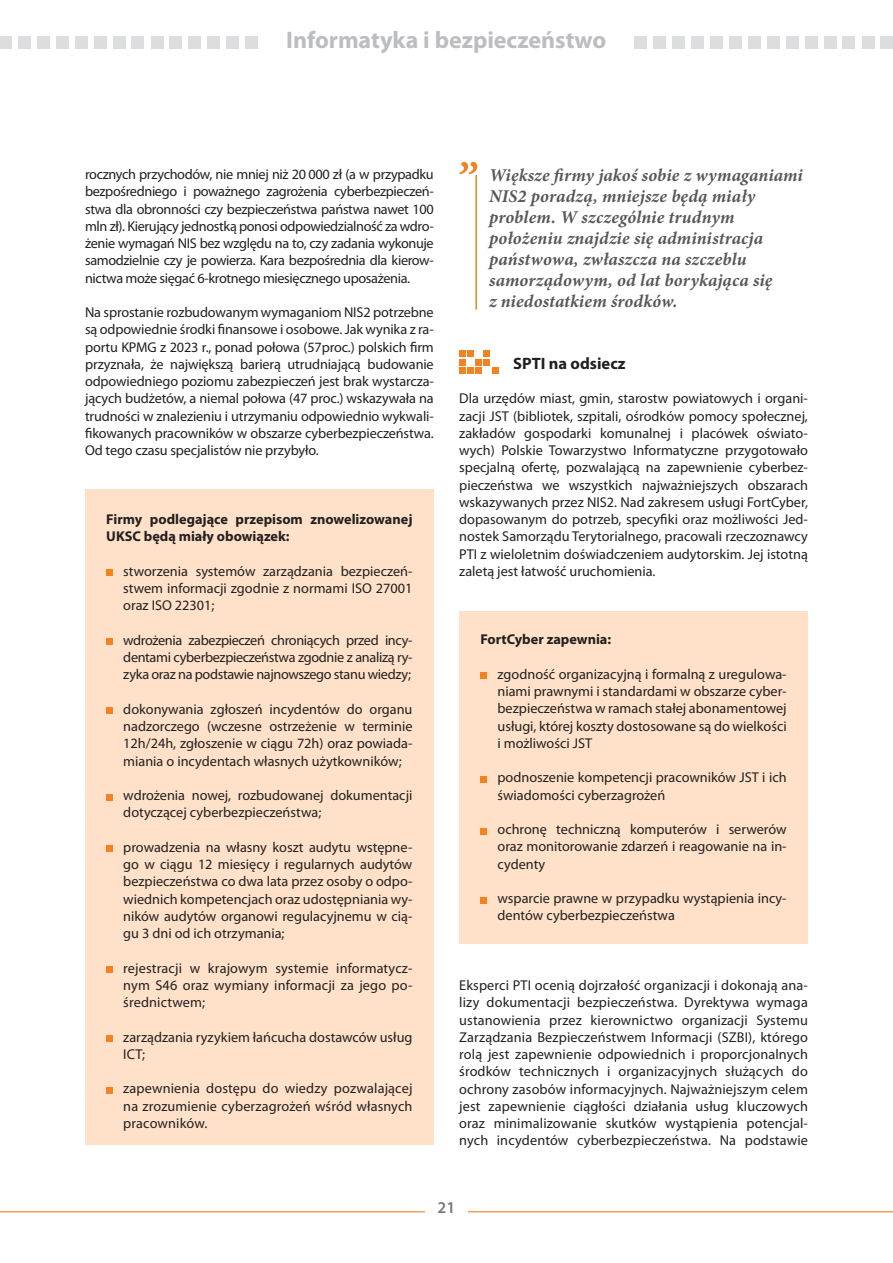
<style>
.page{position:relative;width:893px;height:1263px;background:#fff}
.page>*{position:absolute;margin:0;border:0;box-sizing:border-box;transform-origin:0 0}
.t1{font:700 24px "Myriad Pro";color:#bcbdc0}
.t2{font:italic 700 18px/21px "Minion Pro";letter-spacing:.01em;color:#57585a}
.t3{font:700 16.5px "Myriad Pro";color:#231f20}
.t4{font:600 16.5px "Myriad Pro";color:#76787b}
.t5{font:14.25px/17.2px "Myriad Pro";color:#231f20;text-align:justify}
.t6{font:700 14.25px/17.2px "Myriad Pro";color:#231f20}
</style>
<div class="page">
<hr style="left:0;top:1211px;width:893px;height:1px;background:#f58220">
<div style="left:425px;top:1195px;width:43px;height:23px;background:#fff"></div>
<div style="left:880px;top:36px;width:13px;height:13px;background:#dcdddf"></div>
<div style="left:842px;top:36px;width:13px;height:13px;background:#dcdddf"></div>
<div style="left:824px;top:36px;width:13px;height:13px;background:#dcdddf"></div>
<div style="left:805px;top:36px;width:13px;height:13px;background:#dcdddf"></div>
<div style="left:672px;top:36px;width:13px;height:13px;background:#dcdddf"></div>
<div style="left:634px;top:36px;width:13px;height:13px;background:#dcdddf"></div>
<div style="left:653px;top:36px;width:13px;height:13px;background:#dcdddf"></div>
<div style="left:748px;top:36px;width:13px;height:13px;background:#dcdddf"></div>
<div style="left:729px;top:36px;width:13px;height:13px;background:#dcdddf"></div>
<div style="left:691px;top:36px;width:13px;height:13px;background:#dcdddf"></div>
<div style="left:767px;top:36px;width:13px;height:13px;background:#dcdddf"></div>
<div style="left:710px;top:36px;width:13px;height:13px;background:#dcdddf"></div>
<div style="left:786px;top:36px;width:13px;height:13px;background:#dcdddf"></div>
<div style="left:862px;top:36px;width:12px;height:13px;background:#dcdddf"></div>
<div style="left:245px;top:36px;width:13px;height:13px;background:#dcdddf"></div>
<div style="left:189px;top:36px;width:12px;height:13px;background:#dcdddf"></div>
<div style="left:207px;top:36px;width:13px;height:13px;background:#dcdddf"></div>
<div style="left:75px;top:36px;width:13px;height:13px;background:#dcdddf"></div>
<div style="left:37px;top:36px;width:13px;height:13px;background:#dcdddf"></div>
<div style="left:0;top:36px;width:12px;height:13px;background:#dcdddf"></div>
<div style="left:18px;top:36px;width:13px;height:13px;background:#dcdddf"></div>
<div style="left:56px;top:36px;width:13px;height:13px;background:#dcdddf"></div>
<div style="left:151px;top:36px;width:12px;height:12px;background:#dcdddf"></div>
<div style="left:131px;top:36px;width:13px;height:13px;background:#dcdddf"></div>
<div style="left:94px;top:36px;width:13px;height:13px;background:#dcdddf"></div>
<div style="left:113px;top:36px;width:13px;height:13px;background:#dcdddf"></div>
<div style="left:226px;top:36px;width:13px;height:13px;background:#dcdddf"></div>
<div style="left:169px;top:36px;width:13px;height:13px;background:#dcdddf"></div>
<svg style="left:459px;top:351px;width:39px;height:22px"></svg>
<svg style="left:459px;top:162px;width:18px;height:12px"></svg>
<hr style="left:475px;top:175px;width:2px;height:135px;background:#f58220">
<div style="left:85px;top:490px;width:349px;height:655px;background:#fee1c8"></div>
<svg style="left:106px;top:570px;width:6px;height:6px"></svg>
<svg style="left:106px;top:639px;width:6px;height:6px"></svg>
<svg style="left:106px;top:708px;width:6px;height:6px"></svg>
<svg style="left:106px;top:794px;width:6px;height:6px"></svg>
<svg style="left:106px;top:846px;width:6px;height:6px"></svg>
<svg style="left:106px;top:967px;width:6px;height:6px"></svg>
<svg style="left:106px;top:1036px;width:6px;height:6px"></svg>
<svg style="left:106px;top:1087px;width:6px;height:6px"></svg>
<div style="left:459px;top:611px;width:349px;height:333px;background:#fee1c8"></div>
<div style="left:480px;top:673px;width:7px;height:6px;background:#f58220"></div>
<div style="left:480px;top:776px;width:7px;height:6px;background:#f58220"></div>
<div style="left:480px;top:828px;width:7px;height:6px;background:#f58220"></div>
<div style="left:480px;top:897px;width:7px;height:6px;background:#f58220"></div>
<h1 class="t1" style="left:286px;top:25px;width:322px">Informatyka i bezpieczeństwo</h1>
<p class="t5" style="left:85px;top:165px;width:350px">rocznych przychodów, nie mniej niż 20 000 zł (a w przypadku bezpośredniego i poważnego zagrożenia cyberbezpieczeń&shy;stwa dla obronności czy bezpieczeństwa państwa nawet 100 mln zł). Kierujący jednostką ponosi odpowiedzialność za wdro&shy;żenie wymagań NIS bez względu na to, czy zadania wykonuje samodzielnie czy je powierza. Kara bezpośrednia dla kierow&shy;nictwa może sięgać 6-krotnego miesięcznego uposażenia.</p>
<p class="t5" style="left:85px;top:303px;width:350px">Na sprostanie rozbudowanym wymaganiom NIS2 potrzebne są odpowiednie środki finansowe i osobowe. Jak wynika z ra&shy;portu KPMG z 2023 r., ponad połowa (57proc.) polskich firm przyznała, że największą barierą utrudniającą budowanie odpowiedniego poziomu zabezpieczeń jest brak wystarcza&shy;jących budżetów, a niemal połowa (47 proc.) wskazywała na trudności w znalezieniu i utrzymaniu odpowiednio wykwali&shy;fikowanych pracowników w obszarze cyberbezpieczeństwa.<br>Od tego czasu specjalistów nie przybyło.</p>
<p class="t6" style="left:106px;top:510px;width:308px">Firmy podlegające przepisom znowelizowanej<br>UKSC będą miały obowiązek:</p>
<p class="t5" style="left:123px;top:562px;width:291px">stworzenia systemów zarządzania bezpieczeń&shy;stwem informacji zgodnie z normami ISO 27001 oraz ISO 22301;</p>
<p class="t5" style="left:123px;top:631px;width:291px">wdrożenia zabezpieczeń chroniących przed incy&shy;dentami cyberbezpieczeństwa zgodnie z analizą ry&shy;zyka oraz na podstawie najnowszego stanu wiedzy;</p>
<p class="t5" style="left:123px;top:700px;width:291px">dokonywania zgłoszeń incydentów do organu nadzorczego (wczesne ostrzeżenie w terminie 12h/24h, zgłoszenie w ciągu 72h) oraz powiada&shy;miania o incydentach własnych użytkowników;</p>
<p class="t5" style="left:123px;top:786px;width:291px">wdrożenia nowej, rozbudowanej dokumentacji dotyczącej cyberbezpieczeństwa;</p>
<p class="t5" style="left:123px;top:838px;width:291px">prowadzenia na własny koszt audytu wstępne&shy;go w ciągu 12 miesięcy i regularnych audytów bezpieczeństwa co dwa lata przez osoby o odpo&shy;wiednich kompetencjach oraz udostępniania wy&shy;ników audytów organowi regulacyjnemu w cią&shy;gu 3 dni od ich otrzymania;</p>
<p class="t5" style="left:123px;top:959px;width:291px">rejestracji w krajowym systemie informatycz&shy;nym S46 oraz wymiany informacji za jego po&shy;średnictwem;</p>
<p class="t5" style="left:123px;top:1028px;width:291px">zarządzania ryzykiem łańcucha dostawców usług<br>ICT;</p>
<p class="t5" style="left:123px;top:1080px;width:291px">zapewnienia dostępu do wiedzy pozwalającej na zrozumienie cyberzagrożeń wśród własnych pracowników.</p>
<p class="t2" style="left:489px;top:164px;width:315px">Większe firmy jakoś sobie z wymaganiami NIS2 poradzą, mniejsze będą miały problem. W szczególnie trudnym położeniu znajdzie się administracja państwowa, zwłaszcza na szczeblu samorządowym, od lat borykająca się<br>z niedostatkiem środków.</p>
<p class="t3" style="left:513px;top:352px;width:114px">SPTI na odsiecz</p>
<p class="t5" style="left:459px;top:390px;width:350px">Dla urzędów miast, gmin, starostw powiatowych i organi&shy;zacji JST (bibliotek, szpitali, ośrodków pomocy społecznej, zakładów gospodarki komunalnej i placówek oświato&shy;wych) Polskie Towarzystwo Informatyczne przygotowało specjalną ofertę, pozwalającą na zapewnienie cyberbez&shy;pieczeństwa we wszystkich najważniejszych obszarach wskazywanych przez NIS2. Nad zakresem usługi FortCyber, dopasowanym do potrzeb, specyfiki oraz możliwości Jed&shy;nostek Samorządu Terytorialnego, pracowali rzeczoznawcy PTI z wieloletnim doświadczeniem audytorskim. Jej istotną zaletą jest łatwość uruchomienia.</p>
<p class="t6" style="left:480px;top:630px;width:132px">FortCyber zapewnia:</p>
<p class="t5" style="left:497px;top:665px;width:291px">zgodność organizacyjną i formalną z uregulowa&shy;niami prawnymi i standardami w obszarze cyber&shy;bezpieczeństwa w ramach stałej abonamentowej usługi, której koszty dostosowane są do wielkości i możliwości JST</p>
<p class="t5" style="left:497px;top:769px;width:291px">podnoszenie kompetencji pracowników JST i ich świadomości cyberzagrożeń</p>
<p class="t5" style="left:497px;top:820px;width:291px">ochronę techniczną komputerów i serwerów oraz monitorowanie zdarzeń i reagowanie na in&shy;cydenty</p>
<p class="t5" style="left:497px;top:889px;width:291px">wsparcie prawne w przypadku wystąpienia incy&shy;dentów cyberbezpieczeństwa</p>
<p class="t5" style="left:459px;top:976px;width:350px">Eksperci PTI ocenią dojrzałość organizacji i dokonają ana&shy;lizy dokumentacji bezpieczeństwa. Dyrektywa wymaga ustanowienia przez kierownictwo organizacji Systemu Zarządzania Bezpieczeństwem Informacji (SZBI), którego rolą jest zapewnienie odpowiednich i proporcjonalnych środków technicznych i organizacyjnych służących do ochrony zasobów informacyjnych. Najważniejszym celem jest zapewnienie ciągłości działania usług kluczowych oraz minimalizowanie skutków wystąpienia potencjal&shy;nych incydentów cyberbezpieczeństwa. Na podstawie</p>
<p class="t4" style="left:438px;top:1197px;width:19px">21</p>
</div>
